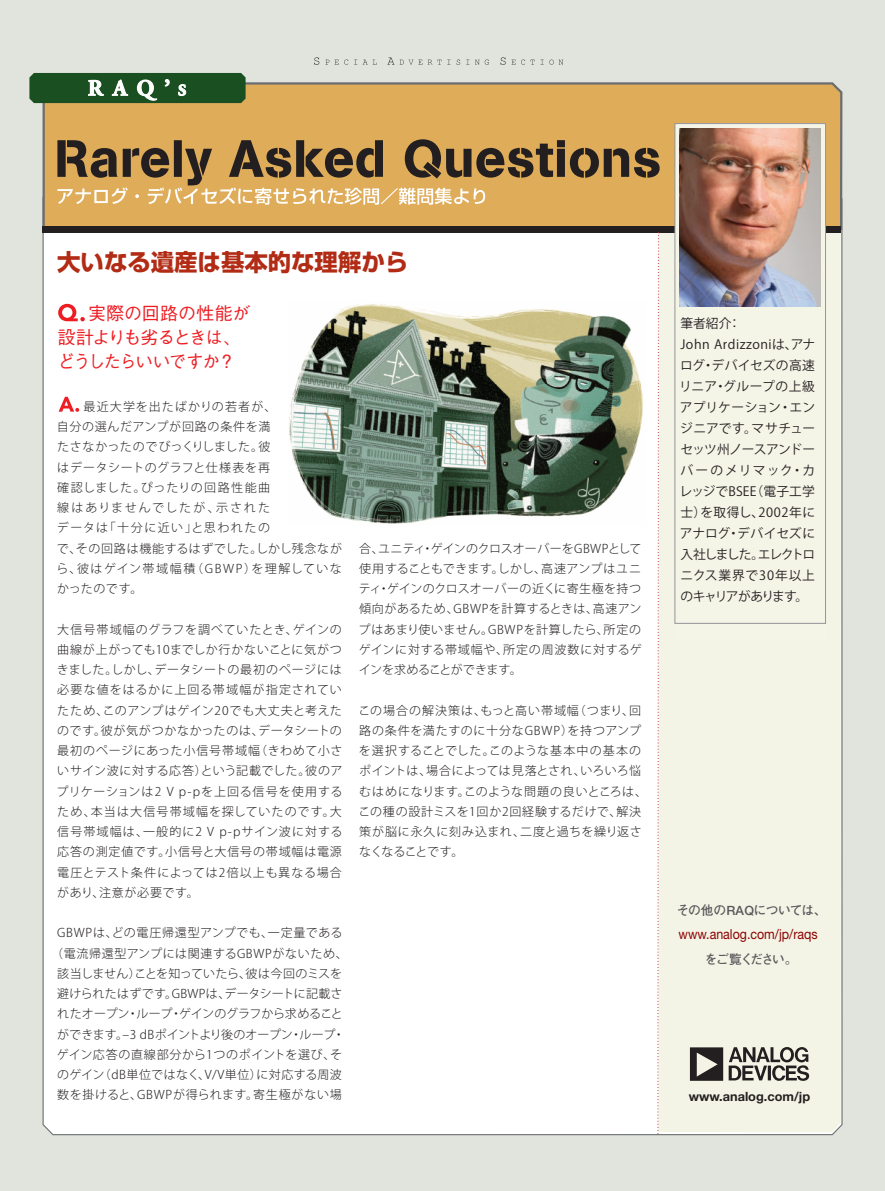
<style>
.page{position:relative;width:885px;height:1191px;background:#fff}
.page>*{position:absolute;margin:0;border:0;box-sizing:border-box;transform-origin:0 0}
.t1{font:700 23.4px "Shin Go Pro";color:#b22b14}
.t2{font:500 18px/24px "Gothic BBB Pro";letter-spacing:-.07em;color:#ee1d23}
.t3{font:13.8px "Helvetica Neue LT Std";color:#8b0202;scale:.9 1}
.t4{font:12.75px/21px "Koz Go Pro";letter-spacing:.015em;color:#231f20}
.t5{font:700 12.75px "Helvetica Neue LT Std";color:#231f20}
.t6{font:700 12.75px "Futo Go B101 Pro";letter-spacing:-.055em;color:#57585a}
.t7{font:700 12.75px "Futo Go B101 Pro";letter-spacing:-.125em;color:#57585a}
.t8{font:300 12px/20.2px "Koz Go Pro";letter-spacing:.045em;color:#231f20;text-align:justify}
.t9{font:300 12px/20.2px "Koz Go Pro";letter-spacing:.07em;color:#231f20}
.s1{color:#231f20}
.s2{font-family:"Helvetica Neue LT Std";font-weight:500}
</style>
<div class="page">
<div style="left:0;top:0;width:884px;height:1191px;background:#e0e4dd"></div>
<div style="left:44px;top:232px;width:797px;height:902px;background:#fff"></div>
<svg style="left:314px;top:57px;width:5px;height:8px"></svg>
<svg style="left:325px;top:60px;width:13px;height:5px"></svg>
<svg style="left:363px;top:60px;width:14px;height:5px"></svg>
<svg style="left:387px;top:58px;width:54px;height:7px"></svg>
<svg style="left:456px;top:60px;width:4px;height:5px"></svg>
<svg style="left:475px;top:60px;width:14px;height:5px"></svg>
<svg style="left:500px;top:57px;width:5px;height:8px"></svg>
<svg style="left:511px;top:60px;width:4px;height:5px"></svg>
<svg style="left:521px;top:60px;width:13px;height:5px"></svg>
<svg style="left:549px;top:60px;width:14px;height:5px"></svg>
<div style="left:659px;top:232px;width:181px;height:900px;background:#f4f4e6"></div>
<div style="left:41px;top:81px;width:802px;height:150px;background:#dfac5a"></div>
<svg style="left:29px;top:73px;width:216px;height:30px;background:#2f5f35"></svg>
<div style="left:43px;top:226px;width:798px;height:6px;background:#231f20"></div>
<svg style="left:657px;top:232px;width:2px;height:903px;background:#f3dfdf"></svg>
<svg style="left:57px;top:139px;width:602px;height:66px;background:#b08c53"></svg>
<svg style="left:689px;top:1047px;width:120px;height:34px;background:#898781"></svg>
<div style="left:674px;top:124px;width:151px;height:516px;background:#f4f4e7"></div>
<div style="left:674px;top:123px;width:151px;height:500px;border:1px solid #939598"></div>
<img style="left:679px;top:129px;width:141px;height:178px">
<img style="left:287px;top:301px;width:358px;height:224px">
<svg style="left:59px;top:397px;width:20px;height:15px"></svg>
<svg style="left:58px;top:304px;width:27px;height:17px"></svg>
<h1 class="t1" style="left:57px;top:243px;width:352px">大いなる遺産は基本的な理解から</h1>
<h2 class="t2" style="left:58px;top:298px;width:194px"><span class="s1">　</span> 実際の回路の性能が設計よりも劣るときは、どうしたらいいですか？</h2>
<p class="t9" style="left:56px;top:396px;width:287px">　　最近大学を出たばかりの若者が、<br>自分の選んだアンプが回路の条件を満<br>たさなかったのでびっくりしました。彼<br>はデータシートのグラフと仕様表を再<br>確認しました。ぴったりの回路性能曲<br>線はありませんでしたが、示された<br>データは「十分に近い」と思われたの<br>で、その回路は機能するはずでした。しかし残念ながら、彼はゲイン帯域幅積（GBWP）を理解していなかったのです。</p>
<p class="t8" style="left:57px;top:619px;width:287px">大信号帯域幅のグラフを調べていたとき、ゲインの曲線が上がっても10までしか行かないことに気がつきました。しかし、データシートの最初のページには必要な値をはるかに上回る帯域幅が指定されていたため、このアンプはゲイン20でも大丈夫と考えたのです。彼が気がつかなかったのは、データシートの最初のページにあった小信号帯域幅（きわめて小さいサイン波に対する応答）という記載でした。彼のアプリケーションは2 V p-pを上回る信号を使用するため、本当は大信号帯域幅を探していたのです。大信号帯域幅は、一般的に2 V p-pサイン波に対する応答の測定値です。小信号と大信号の帯域幅は電源電圧とテスト条件によっては2倍以上も異なる場合があり、注意が必要です。</p>
<p class="t8" style="left:51px;top:923px;width:298px;text-align:center">GBWPは、どの電圧帰還型アンプでも、一定量である（電流帰還型アンプには関連するGBWPがないため、該当しません）ことを知っていたら、彼は今回のミスを避けられたはずです。GBWPは、データシートに記載されたオープン・ループ・ゲインのグラフから求めることができます。‒3 dBポイントより後のオープン・ループ・ゲイン応答の直線部分から1つのポイントを選び、そのゲイン（dB単位ではなく、V/V単位）に対応する周波数を掛けると、GBWPが得られます。寄生極がない場</p>
<p class="t8" style="left:358px;top:538px;width:285px">合、ユニティ・ゲインのクロスオーバーをGBWPとして使用することもできます。しかし、高速アンプはユニティ・ゲインのクロスオーバーの近くに寄生極を持つ傾向があるため、GBWPを計算するときは、高速アンプはあまり使いません。GBWPを計算したら、所定のゲインに対する帯域幅や、所定の周波数に対するゲインを求めることができます。</p>
<p class="t8" style="left:358px;top:700px;width:290px;text-align:left">この場合の解決策は、もっと高い帯域幅（つまり、回路の条件を満たすのに十分なGBWP）を持つアンプを選択することでした。このような基本中の基本のポイントは、場合によっては見落とされ、いろいろ悩むはめになります。このような問題の良いところは、この種の設計ミスを1回か2回経験するだけで、解決策が脳に永久に刻み込まれ、二度と過ちを繰り返さなくなることです。</p>
<p class="t4" style="left:679px;top:313px;width:138px">筆者紹介：<br>John Ardizzoniは、アナログ・デバイセズの高速リニア・グループの上級アプリケーション・エンジニアです。マサチューセッツ州ノースアンドーバーのメリマック・カレッジでBSEE（電子工学士）を取得し、2002年にアナログ・デバイセズに入社しました。エレクトロニクス業界で30年以上のキャリアがあります。</p>
<p class="t6" style="left:676px;top:900px;width:152px">その他の<span class="s2">RAQ</span>については、</p>
<p class="t7" style="left:704px;top:949px;width:94px">をご覧ください。</p>
<p class="t3" style="left:678px;top:926px;width:156px">www.analog.com/jp/raqs</p>
<p class="t5" style="left:688px;top:1088px;width:123px">www.analog.com/jp</p>
</div>
